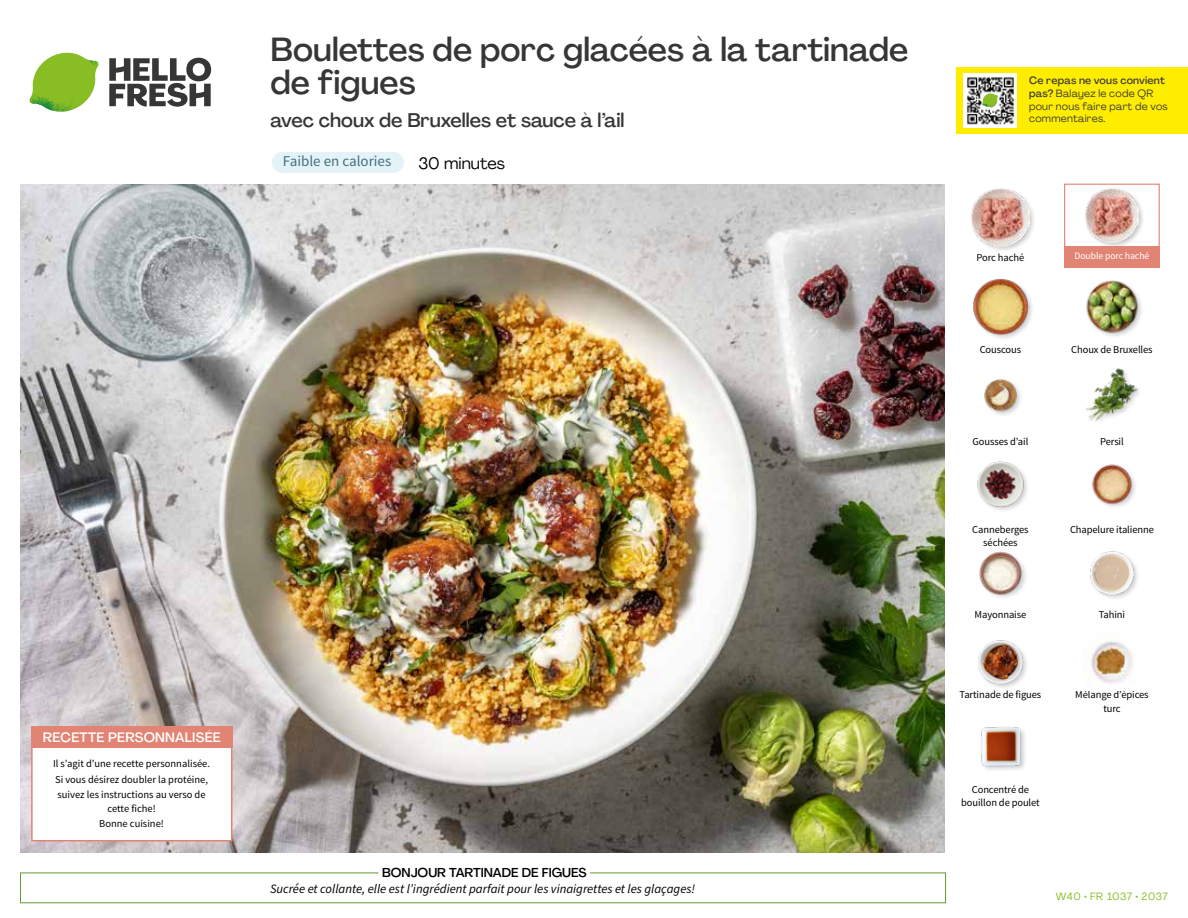
<style>
.page{position:relative;width:1188px;height:918px;background:#fff}
.page>*{position:absolute;margin:0;border:0;box-sizing:border-box;transform-origin:0 0}
.t1{font:500 33px/33px "Agrandir";color:#373636}
.t2{font:500 19.5px "Agrandir";color:#373636}
.t3{font:16.5px "Agrandir";color:#000}
.t4{font:15px "Source Sans Pro";color:#43707c}
.t5{font:500 13.5px "Agrandir";letter-spacing:.02em;color:#fff}
.t6{font:italic 12.75px "Source Sans Pro";color:#000}
.t7{font:500 12.75px "Agrandir";color:#000}
.t8{font:10.5px/13.5px "Source Sans Pro";letter-spacing:-.01em;color:#000;text-align:center}
.t9{font:10.5px/12.8px "Agrandir";letter-spacing:.02em;color:#3c3c3b}
.t10{font:10.5px "Agrandir";letter-spacing:.05em;color:#89bd24}
.t11{font:9.75px "Source Sans Pro";letter-spacing:-.01em;color:#fff}
.s1{font-weight:500}
</style>
<div class="page">
<svg style="left:109px;top:57px;width:102px;height:50px"></svg>
<svg style="left:34px;top:53px;width:62px;height:40px"></svg>
<img style="left:67px;top:53px;width:32px;height:26px">
<img style="left:33px;top:75px;width:59px;height:11px">
<img style="left:29px;top:79px;width:61px;height:33px">
<img style="left:65px;top:86px;width:27px;height:25px">
<img style="left:21px;top:184px;width:924px;height:668px">
<div style="left:272px;top:152px;width:132px;height:21px;background:#e4f3f7;border-radius:10px"></div>
<img style="left:981px;top:726px;width:44px;height:44px">
<img style="left:1090px;top:640px;width:44px;height:43px">
<img style="left:978px;top:640px;width:49px;height:48px">
<img style="left:1090px;top:551px;width:48px;height:48px">
<img style="left:979px;top:551px;width:47px;height:47px">
<img style="left:1092px;top:464px;width:43px;height:43px">
<img style="left:977px;top:461px;width:51px;height:49px">
<img style="left:1085px;top:368px;width:54px;height:53px">
<img style="left:984px;top:378px;width:37px;height:37px">
<img style="left:1086px;top:280px;width:55px;height:55px">
<div style="left:972px;top:278px;width:62px;height:63px;background:#000;opacity:.2"></div>
<img style="left:972px;top:278px;width:57px;height:57px">
<div style="left:1084px;top:187px;width:61px;height:62px;background:#000;opacity:.2"></div>
<img style="left:1085px;top:188px;width:54px;height:54px">
<div style="left:970px;top:187px;width:66px;height:67px;background:#000;opacity:.2"></div>
<img style="left:972px;top:189px;width:57px;height:57px">
<div style="left:1064px;top:184px;width:96px;height:72px;border:1px solid #e28474"></div>
<div style="left:1064px;top:246px;width:96px;height:21px;background:#e28474"></div>
<div style="left:31px;top:726px;width:201px;height:115px;background:#fff;border:2px solid #e28474"></div>
<div style="left:31px;top:726px;width:202px;height:22px;background:#e28474"></div>
<div style="left:956px;top:67px;width:232px;height:67px;background:#ffed00"></div>
<img style="left:964px;top:74px;width:52px;height:54px">
<svg style="left:982px;top:93px;width:16px;height:14px"></svg>
<h1 class="t1" style="left:271px;top:33px;width:639px">Boulettes de porc glacées à la tartinade de figues</h1>
<h2 class="t2" style="left:271px;top:108px;width:355px">avec choux de Bruxelles et sauce à l’ail</h2>
<h3 class="t3" style="left:418px;top:153px;width:88px">30 minutes</h3>
<h3 class="t4" style="left:283px;top:151px;width:110px">Faible en calories</h3>
<p class="t5" style="left:43px;top:729px;width:179px">RECETTE PERSONNALISÉE</p>
<p class="t8" style="left:53px;top:756px;width:158px;line-height:15.6px;text-align:left">Il s’agit d’une recette personnalisée.<br>Si vous désirez doubler la protéine, suivez les instructions au verso de</p>
<p class="t8" style="left:99px;top:801px;width:66px;line-height:15.6px">cette fiche!<br>Bonne cuisine!</p>
<p class="t7" style="left:382px;top:864px;width:206px">BONJOUR TARTINADE DE FIGUES</p>
<p class="t6" style="left:270px;top:880px;width:427px">Sucrée et collante, elle est l’ingrédient parfait pour les vinaigrettes et les glaçages!</p>
<p class="t9" style="left:1029px;top:74px;width:140px"><span class="s1">Ce repas ne vous convient pas?</span> Balayez le code QR pour nous faire part de vos commentaires.</p>
<p class="t8" style="left:977px;top:251px;width:49px">Porc haché</p>
<p class="t11" style="left:1074px;top:250px;width:76px">Double porc haché</p>
<p class="t8" style="left:980px;top:343px;width:43px">Couscous</p>
<p class="t8" style="left:1071px;top:343px;width:83px">Choux de Bruxelles</p>
<p class="t8" style="left:973px;top:435px;width:57px">Gousses d’ail</p>
<p class="t8" style="left:1100px;top:435px;width:25px">Persil</p>
<p class="t8" style="left:972px;top:522px;width:58px">Canneberges séchées</p>
<p class="t8" style="left:1070px;top:522px;width:85px">Chapelure italienne</p>
<p class="t8" style="left:975px;top:608px;width:53px">Mayonnaise</p>
<p class="t8" style="left:1099px;top:608px;width:28px">Tahini</p>
<p class="t8" style="left:960px;top:688px;width:83px">Tartinade de figues</p>
<p class="t8" style="left:1075px;top:688px;width:75px">Mélange d’épices turc</p>
<p class="t8" style="left:961px;top:783px;width:80px">Concentré de bouillon de poulet</p>
<p class="t10" style="left:1056px;top:890px;width:114px">W40 • FR 1037 • 2037</p>
</div>
